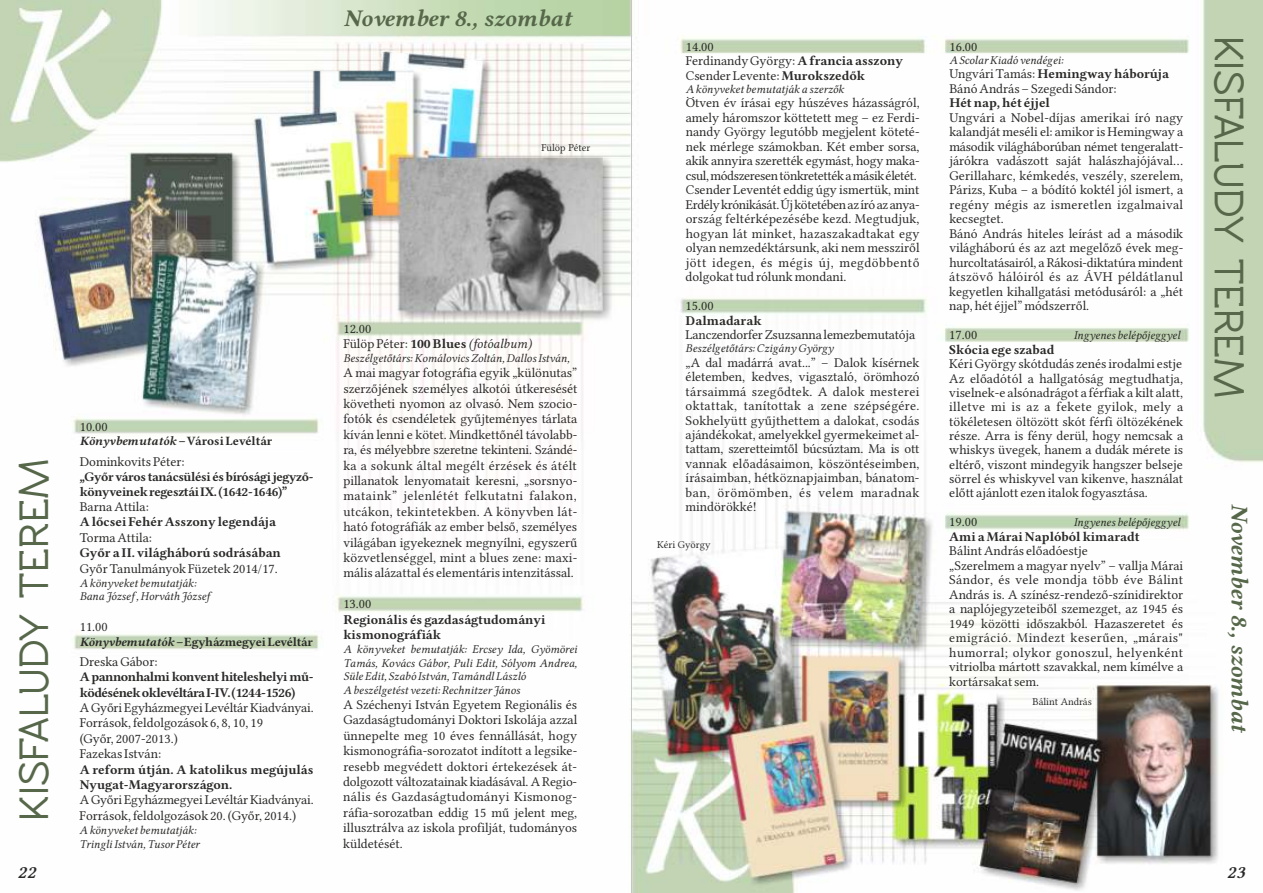
<style>
.page{position:relative;width:1263px;height:893px;background:#fff}
.page>*{position:absolute;margin:0;border:0;box-sizing:border-box;transform-origin:0 0}
.t1{font:600 42px "Rawengulk";color:#56674a}
.t2{font:24px "Lin Libertine BI";color:#56674a}
.t3{font:18px "Lin Libertine BI";color:#2b2a29}
.t4{font:13.5px/14.5px "Lin Libertine";color:#2b2a29}
.t5{font:13.5px/15.5px "Lin Libertine B";color:#2b2a29}
.t6{font:13.5px/15.5px "Lin Libertine B";letter-spacing:-.04em;color:#2b2a29}
.t7{font:13.2px/15px "Lin Libertine B";letter-spacing:-.025em;color:#2b2a29}
.t8{font:12.75px "Lin Libertine B";letter-spacing:-.015em;color:#2b2a29}
.t9{font:12.75px "Lin Libertine BI";color:#2b2a29}
.t10{font:12px/13.6px "Lin Libertine I";color:#2b2a29}
.t11{font:10.5px "Lin Libertine";color:#2b2a29}
.s1{font-family:"Lin Libertine B"}
.s2{font-family:"Lin Libertine BI"}
.s3{font-family:"Lin Libertine I"}
.s4{font-family:"Lin Libertine"}
</style>
<div class="page">
<img style="left:0;top:0;width:1263px;height:893px">
<hr style="left:631px;top:0;width:1px;height:893px;background:#c5c6c6">
<h2 class="t2" style="left:344px;top:5px;width:230px">November 8., szombat</h2>
<p class="t11" style="left:542px;top:142px;width:50px">Fülöp Péter</p>
<h1 class="t1" style="left:15px;top:821px;width:364px;rotate:-90deg">KISFALUDY TEREM</h1>
<p class="t4" style="left:80px;top:419px;width:30px">10.00</p>
<p class="t9" style="left:80px;top:434px;width:194px">Könyvbemutatók – <span class="s1">Városi Levéltár</span></p>
<p class="t4" style="left:80px;top:454px;width:107px">Dominkovits Péter:</p>
<p class="t7" style="left:80px;top:469px;width:235px">„Győrváros tanácsülési ésbíróságijegyző&shy;könyveinekregesztáiIX.(1642-1646)”</p>
<p class="t4" style="left:80px;top:499px;width:71px">Barna Attila:</p>
<p class="t5" style="left:80px;top:514px;width:198px">A lőcsei Fehér Asszony legendája</p>
<p class="t4" style="left:80px;top:530px;width:74px">Torma Attila:</p>
<p class="t5" style="left:80px;top:545px;width:203px">Győr a II. világháború sodrásában</p>
<p class="t4" style="left:80px;top:561px;width:200px">Győr Tanulmányok Füzetek 2014/17.</p>
<p class="t10" style="left:80px;top:576px;width:132px">A könyveket bemutatják:<br>Bana József , Horváth József</p>
<p class="t4" style="left:80px;top:619px;width:30px">11.00</p>
<p class="t8" style="left:80px;top:634px;width:235px"><span class="s2">Könyvbemutatók–</span>EgyházmegyeiLevéltár</p>
<p class="t4" style="left:80px;top:654px;width:79px">Dreska Gábor:</p>
<p class="t6" style="left:80px;top:669px;width:235px">A pannonhalmi konvent hiteleshelyi mű&shy;ködésénekoklevéltáraI-IV.(1244-1526)</p>
<p class="t4" style="left:80px;top:700px;width:236px;line-height:15.5px">A Győri Egyházmegyei Levéltár Kiadványai.<br>Források, feldolgozások 6, 8, 10, 19<br>(Győr, 2007-2013.)<br>Fazekas István:</p>
<p class="t5" style="left:80px;top:761px;width:235px">A reform útján. A katolikus megújulás<br>Nyugat-Magyarországon.</p>
<p class="t4" style="left:80px;top:792px;width:236px;line-height:15.5px">A Győri Egyházmegyei Levéltár Kiadványai.<br>Források, feldolgozások 20. (Győr, 2014.)</p>
<p class="t10" style="left:80px;top:823px;width:121px">A könyveket bemutatják:<br>Tringli István, Tusor Péter</p>
<p class="t4" style="left:343px;top:321px;width:190px;line-height:15.5px">12.00<br>Fülöp Péter: <span class="s1">100 Blues</span> <span class="s3">(fotóalbum)</span></p>
<p class="t10" style="left:343px;top:351px;width:228px">Beszélgetőtárs: Komálovics Zoltán, Dallos István,</p>
<p class="t4" style="left:343px;top:365px;width:236px;line-height:15.5px;text-align:justify">A mai magyar fotográfia egyik „különutas” szerzőjének személyes alkotói útkeresését követheti nyomon az olvasó. Nem szocio&shy;fotók és csendéletek gyűjteményes tárlata kíván lenni e kötet. Mindkettőnél távolabb&shy;ra, és mélyebbre szeretne tekinteni. Szándé&shy;ka a sokunk által megélt érzések és átélt pillanatok lenyomatait keresni, „sorsnyo&shy;mataink” jelenlétét felkutatni falakon, utcákon, tekintetekben. A könyvben lát&shy;ható fotográfiák az ember belső, személyes világában igyekeznek megnyílni, egyszerű közvetlenséggel, mint a blues zene: maxi&shy;mális alázattal és elementáris intenzitással.</p>
<p class="t4" style="left:343px;top:596px;width:30px">13.00</p>
<p class="t5" style="left:343px;top:611px;width:203px">Regionális és gazdaságtudományi kismonográfiák</p>
<p class="t10" style="left:343px;top:642px;width:235px">A könyveket bemutatják: Ercsey Ida, Gyömörei Tamás, Kovács Gábor, Puli Edit, Sólyom Andrea, Süle Edit, Szabó István, Tamándl László<br>A beszélgetést vezeti: Rechnitzer János</p>
<p class="t4" style="left:343px;top:697px;width:235px;line-height:15.5px;text-align:justify">A Széchenyi István Egyetem Regionális és Gazdaságtudományi Doktori Iskolája azzal ünnepelte meg 10 éves fennállását, hogy kismonográfia-sorozatot indított a legsike&shy;resebb megvédett doktori értekezések át&shy;dolgozott változatainak kiadásával. A Regio&shy;nális és Gazdaságtudományi Kismonog&shy;ráfia-sorozatban eddig 15 mű jelent meg, illusztrálva az iskola profilját, tudományos küldetését.</p>
<p class="t4" style="left:686px;top:39px;width:219px">14.00<br>Ferdinandy György: <span class="s1">A francia asszony<br></span>Csender Levente: <span class="s1">Murokszedők</span></p>
<p class="t10" style="left:686px;top:82px;width:160px">A könyveket bemutatják a szerzők</p>
<p class="t4" style="left:686px;top:96px;width:235px">Ötven év írásai egy húszéves házasságról, amely háromszor köttetett meg – ez Ferdi&shy;nandy György legutóbb megjelent köteté&shy;nek mérlege számokban. Két ember sorsa, akik annyira szerették egymást, hogy maka&shy;csul,módszeresentönkretettékamásikéletét.<br>Csender Leventét eddig úgy ismertük, mint Erdélykrónikását.Újkötetébenazíróazanya&shy;ország feltérképezésébe kezd. Megtudjuk, hogyan lát minket, hazaszakadtakat egy olyan nemzedéktársunk, aki nem messziről jött idegen, és mégis új, megdöbbentő dolgokat tud rólunk mondani.</p>
<p class="t4" style="left:686px;top:298px;width:30px">15.00</p>
<p class="t5" style="left:686px;top:313px;width:77px">Dalmadarak</p>
<p class="t4" style="left:686px;top:327px;width:231px">LanczendorferZsuzsanna lemezbemutatója</p>
<p class="t10" style="left:686px;top:342px;width:149px">Beszélgetőtárs: Czigány György</p>
<p class="t4" style="left:686px;top:355px;width:235px;text-align:justify">„A dal madárrá avat...” – Dalok kísérnek életemben, kedves, vigasztaló, örömhozó társaimmá szegődtek. A dalok mesterei oktattak, tanítottak a zene szépségére.<br>Sokhelyütt gyűjthettem a dalokat, csodás ajándékokat, amelyekkel gyermekeimet al&shy;tattam, szeretteimtől búcsúztam. Ma is ott vannak előadásaimon, köszöntéseimben, írásaimban, hétköznapjaimban, bánatom&shy;ban, örömömben, és velem maradnak mindörökké!</p>
<p class="t11" style="left:657px;top:539px;width:55px">Kéri György</p>
<p class="t4" style="left:949px;top:39px;width:30px">16.00</p>
<p class="t10" style="left:949px;top:53px;width:116px">A Scolar Kiadó vendégei:</p>
<p class="t5" style="left:949px;top:66px;width:221px"><span class="s4">Ungvári Tamás:</span> Hemingway háborúja</p>
<p class="t4" style="left:949px;top:81px;width:169px">Bánó András – Szegedi Sándor:</p>
<p class="t5" style="left:949px;top:95px;width:102px">Hét nap, hét éjjel</p>
<p class="t4" style="left:949px;top:110px;width:235px">Ungvári a Nobel-díjas amerikai író nagy kalandját meséli el: amikor is Hemingway a második világháborúban német tengeralatt&shy;járókra vadászott saját halászhajójával… Gerillaharc, kémkedés, veszély, szerelem, Párizs, Kuba – a bódító koktél jól ismert, a regény mégis az ismeretlen izgalmaival kecsegtet.<br>Bánó András hiteles leírást ad a második világháború és az azt megelőző évek meg&shy;hurcoltatásairól, a Rákosi-diktatúra mindent átszövő hálóiról és az ÁVH példátlanul kegyetlen kihallgatási metódusáról: a „hét nap, hét éjjel” módszerről.</p>
<p class="t4" style="left:949px;top:327px;width:30px">17.00</p>
<p class="t10" style="left:1074px;top:328px;width:108px">Ingyenes belépőjeggyel</p>
<p class="t5" style="left:949px;top:342px;width:107px">Skócia ege szabad</p>
<p class="t4" style="left:949px;top:357px;width:235px;text-align:justify">Kéri György skótdudás zenés irodalmi estje Az előadótól a hallgatóság megtudhatja, viselnek-e alsónadrágot a férfiak a kilt alatt, illetve mi is az a fekete gyilok, mely a tökéletesen öltözött skót férfi öltözékének része. Arra is fény derül, hogy nemcsak a whiskys üvegek, hanem a dudák mérete is eltérő, viszont mindegyik hangszer belseje sörrel és whiskyvel van kikenve, használat előtt ajánlott ezen italok fogyasztása.</p>
<p class="t4" style="left:949px;top:514px;width:30px">19.00</p>
<p class="t10" style="left:1074px;top:515px;width:108px">Ingyenes belépőjeggyel</p>
<p class="t5" style="left:949px;top:529px;width:192px">Ami a Márai Naplóból kimaradt</p>
<p class="t4" style="left:949px;top:543px;width:235px">Bálint András előadóestje<br>„Szerelmem a magyar nyelv” – vallja Márai Sándor, és vele mondja több éve Bálint András is. A színész-rendező-színidirektor a naplójegyzeteiből szemezget, az 1945 és 1949 közötti időszakból. Hazaszeretet és emigráció. Mindezt keserűen, „márais" humorral; olykor gonoszul, helyenként vitriolba mártott szavakkal, nem kímélve a kortársakat sem.</p>
<p class="t11" style="left:1032px;top:695px;width:61px">Bálint András</p>
<h1 class="t1" style="left:1248px;top:36px;width:364px;rotate:90deg">KISFALUDY TEREM</h1>
<h2 class="t2" style="left:1253px;top:504px;width:231px;rotate:90deg">November 8., szombat</h2>
<h3 class="t3" style="left:18px;top:861px;width:20px">22</h3>
<h3 class="t3" style="left:1227px;top:861px;width:20px">23</h3>
</div>
